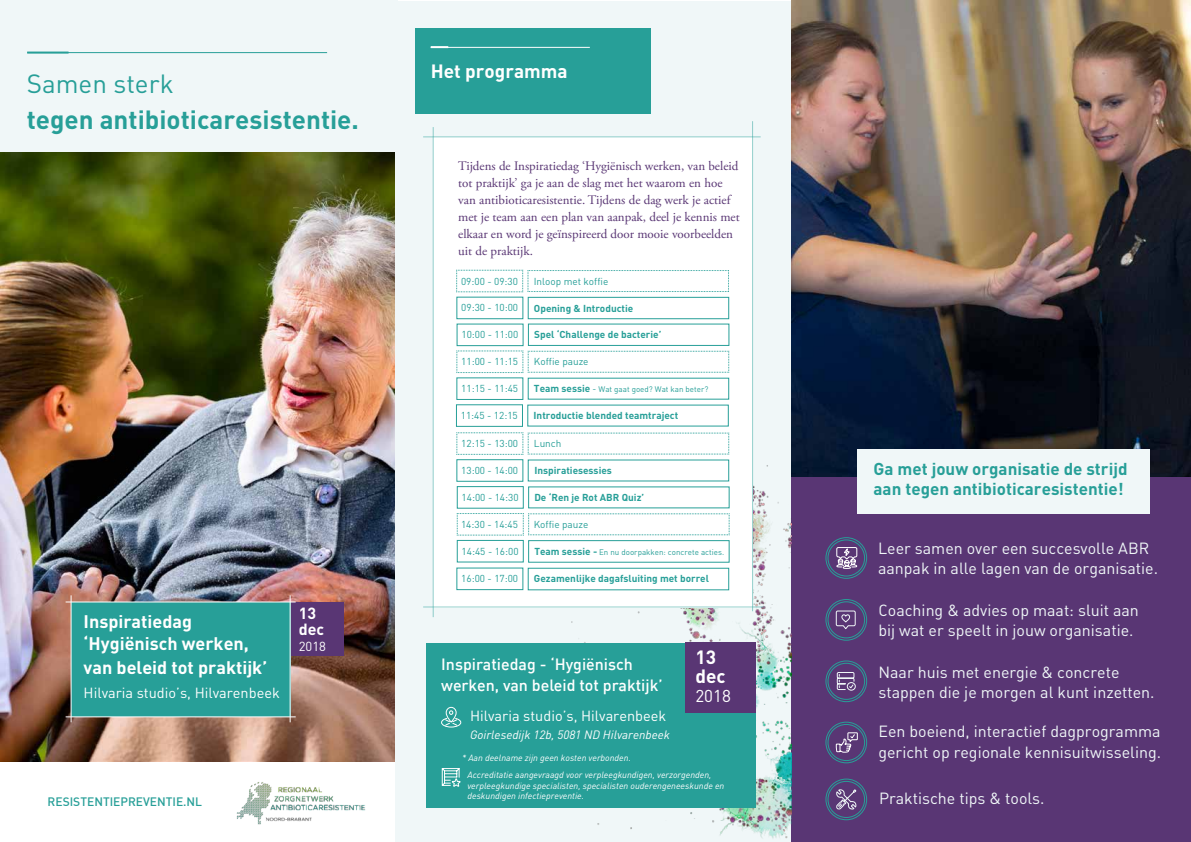
<style>
.page{position:relative;width:1191px;height:842px;background:#fff}
.page>*{position:absolute;margin:0;border:0;box-sizing:border-box;transform-origin:0 0}
.t1{font:700 26px "DIN";color:#279f98}
.t2{font:26px "DIN";color:#279f98}
.t3{font:700 19px/19px "DIN";color:#fff}
.t4{font:700 18px/22px "DIN";color:#fff}
.t5{font:700 17px/20.4px "DIN";color:#279f98}
.t6{font:17px "DIN";color:#fff}
.t7{font:16px/20px "DIN Regular Alternate";color:#f0f7f8}
.t8{font:500 16px/21px "DIN";color:#fff}
.t9{font:16px "DIN";color:#f0f7f8}
.t10{font:700 16px/16px "DIN";color:#fff}
.t11{font:14.5px "DIN";color:#fff}
.t12{font:13px/17px "Adobe Garamond Pro";color:#593674}
.t13{font:13px "DIN";color:#fff}
.t14{font:italic 12px "DIN";color:#fff}
.t15{font:500 12px "DIN";color:#279f98}
.t16{font:10px "DIN";color:#279f98}
.t17{font:700 10px "DIN";color:#279f98}
.t18{font:italic 9px/10.8px "DIN";color:#fff}
.t19{font:8px "DIN";color:#279f98}
.s1{font-weight:700;font-size:10px}
.s2{font-size:9px}
.s3{font-family:"DIN"}
</style>
<div class="page">
<img style="left:791px;top:0;width:400px;height:477px">
<div style="left:791px;top:477px;width:400px;height:365px;background:#593674"></div>
<div style="left:857px;top:449px;width:293px;height:65px;background:#f0f7f8"></div>
<svg style="left:836px;top:789px;width:21px;height:21px"></svg>
<div style="left:825px;top:779px;width:42px;height:41px;border:1px solid #279f98;border-radius:50%"></div>
<div style="left:828px;top:781px;width:36px;height:37px;border:1px solid #279f98;border-radius:50%"></div>
<div style="left:825px;top:537px;width:42px;height:41px;border:1px solid #279f98;border-radius:50%"></div>
<div style="left:828px;top:540px;width:36px;height:36px;border:1px solid #279f98;border-radius:50%"></div>
<svg style="left:836px;top:547px;width:21px;height:26px"></svg>
<div style="left:825px;top:722px;width:42px;height:41px;border:1px solid #279f98;border-radius:50%"></div>
<div style="left:828px;top:724px;width:36px;height:37px;border:1px solid #279f98;border-radius:50%"></div>
<svg style="left:835px;top:732px;width:23px;height:27px"></svg>
<div style="left:825px;top:661px;width:42px;height:41px;border:1px solid #279f98;border-radius:50%"></div>
<div style="left:828px;top:663px;width:36px;height:36px;border:1px solid #279f98;border-radius:50%"></div>
<svg style="left:836px;top:672px;width:20px;height:19px"></svg>
<div style="left:825px;top:599px;width:42px;height:41px;border:1px solid #279f98;border-radius:50%"></div>
<div style="left:828px;top:602px;width:36px;height:36px;border:1px solid #279f98;border-radius:50%"></div>
<svg style="left:835px;top:610px;width:21px;height:20px"></svg>
<img style="left:0;top:151px;width:395px;height:610px">
<div style="left:0;top:0;width:397px;height:151px;background:#f0f7f8"></div>
<div style="left:290px;top:602px;width:54px;height:54px;background:#593674"></div>
<div style="left:71px;top:602px;width:219px;height:114px;background:#279f98"></div>
<hr style="left:71px;top:595px;width:1px;height:127px;background:#fff">
<hr style="left:290px;top:595px;width:1px;height:127px;background:#fff">
<hr style="left:66px;top:602px;width:230px;height:1px;background:#fff">
<hr style="left:66px;top:717px;width:230px;height:1px;background:#fff">
<hr style="left:27px;top:52px;width:300px;height:1px;background:#279f98">
<hr style="left:27px;top:52px;width:42px;height:2px;background:#279f98">
<img style="left:236px;top:782px;width:130px;height:43px">
<div style="left:395px;top:1px;width:396px;height:841px;background:#f0f7f8"></div>
<img style="left:571px;top:465px;width:220px;height:374px">
<div style="left:426px;top:643px;width:329px;height:165px;background:#279f98"></div>
<svg style="left:441px;top:707px;width:20px;height:20px"></svg>
<div style="left:415px;top:28px;width:235px;height:86px;background:#279f98"></div>
<hr style="left:431px;top:47px;width:159px;height:1px;background:#fff">
<svg style="left:431px;top:46px;width:17px;height:1px"></svg>
<div style="left:433px;top:137px;width:320px;height:470px;background:#fff"></div>
<hr style="left:423px;top:137px;width:337px;height:1px;background:#279f98">
<hr style="left:423px;top:607px;width:340px;height:1px;background:#279f98">
<div style="left:685px;top:643px;width:70px;height:70px;background:#593674"></div>
<svg style="left:456px;top:270px;width:273px;height:23px"></svg>
<div style="left:457px;top:297px;width:66px;height:22px;background:#fff;border:1px solid #279f98"></div>
<div style="left:528px;top:297px;width:201px;height:22px;background:#fff;border:1px solid #279f98"></div>
<div style="left:457px;top:324px;width:66px;height:22px;background:#fff;border:1px solid #279f98"></div>
<svg style="left:456px;top:351px;width:273px;height:22px"></svg>
<div style="left:457px;top:378px;width:66px;height:22px;background:#fff;border:1px solid #279f98"></div>
<svg style="left:456px;top:433px;width:273px;height:22px"></svg>
<div style="left:457px;top:486px;width:66px;height:22px;background:#fff;border:1px solid #279f98"></div>
<svg style="left:457px;top:513px;width:273px;height:23px"></svg>
<div style="left:457px;top:540px;width:66px;height:22px;background:#fff;border:1px solid #279f98"></div>
<div style="left:528px;top:540px;width:201px;height:22px;background:#fff;border:1px solid #279f98"></div>
<div style="left:457px;top:568px;width:66px;height:22px;background:#fff;border:1px solid #279f98"></div>
<div style="left:528px;top:568px;width:201px;height:22px;background:#fff;border:1px solid #279f98"></div>
<svg style="left:442px;top:768px;width:18px;height:19px"></svg>
<hr style="left:433px;top:127px;width:1px;height:490px;background:#279f98">
<hr style="left:752px;top:121px;width:1px;height:490px;background:#279f98">
<h1 class="t2" style="left:27px;top:67px;width:148px">Samen sterk</h1>
<h1 class="t1" style="left:27px;top:102px;width:334px">tegen antibioticaresistentie.</h1>
<p class="t4" style="left:84px;top:609px;width:167px">Inspiratiedag ‘Hygiënisch werken,</p>
<p class="t4" style="left:84px;top:655px;width:185px">van beleid tot praktijk’</p>
<p class="t11" style="left:84px;top:683px;width:198px">Hilvaria studio’s, Hilvarenbeek</p>
<p class="t10" style="left:299px;top:605px;width:27px">13 dec</p>
<p class="t13" style="left:299px;top:639px;width:29px">2018</p>
<p class="t15" style="left:48px;top:794px;width:156px">RESISTENTIEPREVENTIE.NL</p>
<p class="t3" style="left:431px;top:61px;width:138px">Het programma</p>
<p class="t12" style="left:458px;top:158px;width:283px">Tijdens de Inspiratiedag ‘Hygiënisch werken, van beleid tot praktijk’ ga je aan de slag met het waarom en hoe van antibioticaresistentie. Tijdens de dag werk je actief met je team aan een plan van aanpak, deel je kennis met elkaar en word je geïnspireerd door mooie voorbeelden uit de praktijk.</p>
<p class="t16" style="left:461px;top:275px;width:58px">09:00 - 09:30</p>
<p class="t16" style="left:534px;top:275px;width:76px">Inloop met koffie</p>
<p class="t16" style="left:461px;top:302px;width:58px">09:30 - 10:00</p>
<p class="t17" style="left:534px;top:301px;width:101px">Opening &amp; Introductie</p>
<p class="t16" style="left:461px;top:328px;width:58px">10:00 - 11:00</p>
<p class="t17" style="left:534px;top:328px;width:129px">Spel ‘Challenge de bacterie’</p>
<p class="t16" style="left:461px;top:355px;width:58px">11:00 - 11:15</p>
<p class="t16" style="left:534px;top:356px;width:56px">Koffie pauze</p>
<p class="t16" style="left:461px;top:382px;width:58px">11:15 - 11:45</p>
<p class="t19" style="left:534px;top:384px;width:176px"><span class="s1">Team sessie</span> <span class="s2">-</span> Wat gaat goed? Wat kan beter?</p>
<p class="t16" style="left:461px;top:409px;width:58px">11:45 - 12:15</p>
<p class="t17" style="left:533px;top:409px;width:146px">Introductie blended teamtraject</p>
<p class="t16" style="left:461px;top:437px;width:58px">12:15 - 13:00</p>
<p class="t16" style="left:534px;top:437px;width:29px">Lunch</p>
<p class="t16" style="left:461px;top:464px;width:58px">13:00 - 14:00</p>
<p class="t16" style="left:461px;top:491px;width:58px">14:00 - 14:30</p>
<p class="t17" style="left:534px;top:491px;width:111px">De ‘Ren je Rot ABR Quiz’</p>
<p class="t16" style="left:461px;top:518px;width:58px">14:30 - 14:45</p>
<p class="t16" style="left:534px;top:518px;width:56px">Koffie pauze</p>
<p class="t16" style="left:461px;top:545px;width:58px">14:45 - 16:00</p>
<p class="t19" style="left:534px;top:547px;width:191px"><span class="s1">Team sessie -</span> En nu doorpakken: concrete acties.</p>
<p class="t16" style="left:461px;top:572px;width:58px">16:00 - 17:00</p>
<p class="t17" style="left:534px;top:572px;width:177px">Gezamenlijke dagafsluiting met borrel</p>
<p class="t17" style="left:534px;top:464px;width:79px">Inspiratiesessies</p>
<p class="t8" style="left:441px;top:653px;width:223px">Inspiratiedag - ‘Hygiënisch werken, van beleid tot praktijk’</p>
<p class="t11" style="left:470px;top:706px;width:198px">Hilvaria studio’s, Hilvarenbeek</p>
<p class="t14" style="left:470px;top:727px;width:201px">Goirlesedijk 12b, 5081 ND Hilvarenbeek</p>
<p class="t18" style="left:462px;top:752px;width:170px">* Aan deelname zijn geen kosten verbonden.</p>
<p class="t3" style="left:695px;top:647px;width:32px">13 dec</p>
<p class="t6" style="left:695px;top:685px;width:37px">2018</p>
<p class="t18" style="left:467px;top:769px;width:258px">Accreditatie aangevraagd voor verpleegkundigen, verzorgenden, verpleegkundige specialisten, specialisten ouderengeneeskunde en deskundigen infectiepreventie.</p>
<p class="t5" style="left:873px;top:458px;width:255px">Ga met jouw organisatie de strijd aan tegen antibioticaresistentie!</p>
<p class="t7" style="left:878px;top:538px;width:281px">Leer samen over een succesvolle ABR aanpak in alle lagen van de organisatie.</p>
<p class="t7" style="left:878px;top:600px;width:262px">Coaching &amp; advies op maat: <span class="s3">sluit aan</span></p>
<p class="t9" style="left:878px;top:620px;width:256px">bij wat er speelt in jouw organisatie.</p>
<p class="t7" style="left:878px;top:661px;width:278px">Naar huis met energie &amp; concrete stappen die je morgen al kunt inzetten.</p>
<p class="t7" style="left:878px;top:721px;width:284px;line-height:21px">Een boeiend, interactief dagprogramma gericht op regionale kennisuitwisseling.</p>
<p class="t7" style="left:879px;top:788px;width:167px">Praktische tips &amp; tools.</p>
</div>
